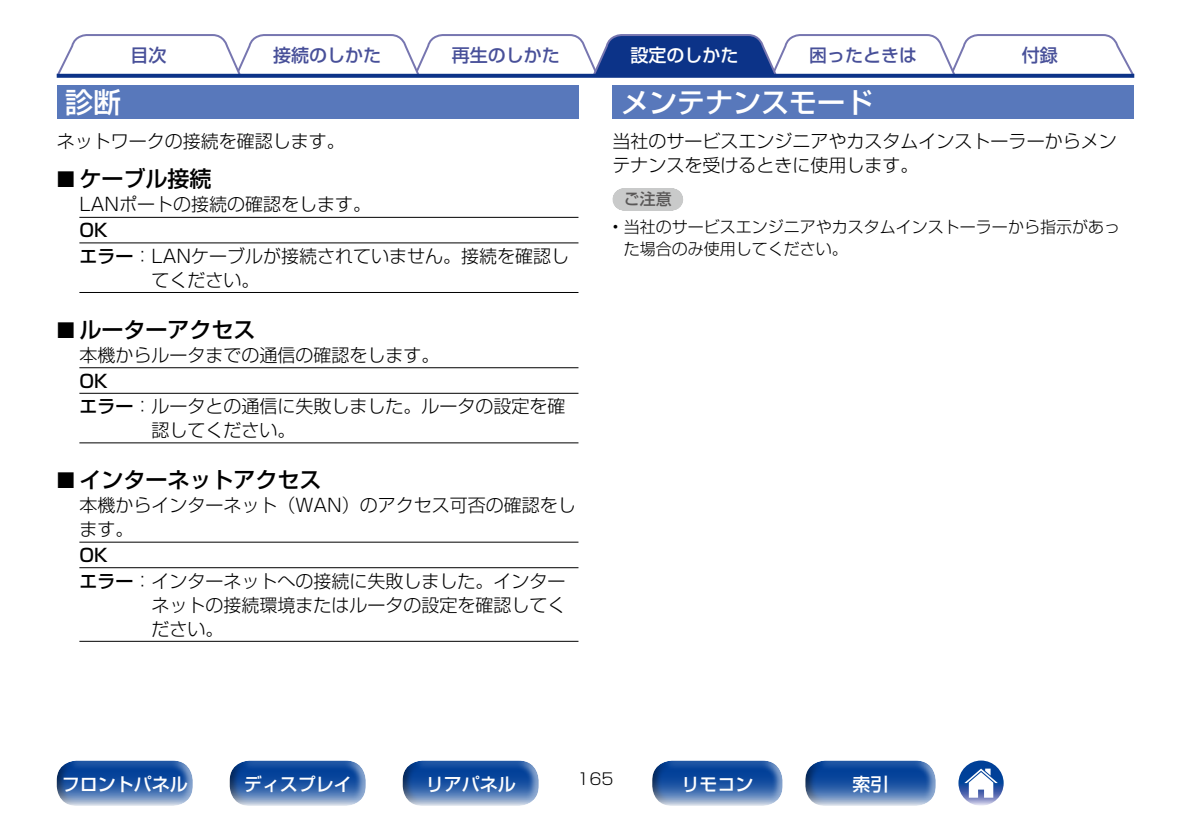
<style>
.page{position:relative;width:1191px;height:840px;background:#fff}
.page>*{position:absolute;margin:0;border:0;box-sizing:border-box;transform-origin:0 0}
.t1{font:500 28px "Shin Go Pro";color:#fff}
.t2{font:500 22px "Shin Go Pro";color:#000}
.t3{font:300 18px/24px "Shin Go Pro";color:#000}
.t4{font:500 18px "Shin Go Pro";color:#fff}
.t5{font:500 18px "Shin Go Pro";color:#485099}
.t6{font:500 18px "Shin Go Pro";color:#000}
.t7{font:300 16px/22px "Shin Go Pro";color:#000}
.t8{font:500 16px "Shin Go Pro";color:#595757}
.s1{font-family:"Marks For Denon";font-weight:400}
.s2{font-weight:500}
</style>
<div class="page">
<div style="left:55px;top:752px;width:135px;height:65px;background:#000;opacity:.75"></div>
<div style="left:228px;top:752px;width:135px;height:65px;background:#000;opacity:.75"></div>
<div style="left:401px;top:752px;width:135px;height:65px;background:#000;opacity:.75"></div>
<div style="left:803px;top:752px;width:130px;height:65px;background:#000;opacity:.75"></div>
<div style="left:650px;top:752px;width:130px;height:65px;background:#000;opacity:.75"></div>
<svg style="left:958px;top:760px;width:45px;height:45px"></svg>
<svg style="left:964px;top:768px;width:33px;height:29px"></svg>
<svg style="left:56px;top:34px;width:1079px;height:44px"></svg>
<svg style="left:57px;top:74px;width:1077px;height:4px;background:#183d8e"></svg>
<div style="left:57px;top:85px;width:521px;height:33px;background:#5878bb"></div>
<hr style="left:79px;top:217px;width:499px;height:1px;background:#000">
<hr style="left:79px;top:242px;width:499px;height:1px;background:#000">
<hr style="left:79px;top:292px;width:499px;height:1px;background:#000">
<hr style="left:79px;top:367px;width:499px;height:1px;background:#000">
<hr style="left:79px;top:393px;width:499px;height:1px;background:#000">
<hr style="left:79px;top:442px;width:499px;height:1px;background:#000">
<hr style="left:79px;top:541px;width:499px;height:1px;background:#000">
<hr style="left:79px;top:567px;width:499px;height:1px;background:#000">
<hr style="left:79px;top:640px;width:499px;height:1px;background:#000">
<svg style="left:623px;top:188px;width:49px;height:22px"></svg>
<div style="left:612px;top:85px;width:522px;height:33px;background:#5878bb"></div>
<p class="t5" style="left:131px;top:41px;width:37px">目次</p>
<p class="t5" style="left:273px;top:41px;width:109px">接続のしかた</p>
<p class="t5" style="left:452px;top:41px;width:110px">再生のしかた</p>
<p class="t5" style="left:809px;top:41px;width:109px">困ったときは</p>
<p class="t5" style="left:1022px;top:41px;width:38px">付録</p>
<p class="t4" style="left:630px;top:41px;width:109px">設定のしかた</p>
<h1 class="t1" style="left:65px;top:79px;width:57px">診断</h1>
<p class="t3" style="left:57px;top:127px;width:289px">ネットワークの接続を確認します。</p>
<p class="t2" style="left:57px;top:161px;width:156px"><span class="s1">2</span> ケーブル接続</p>
<p class="t3" style="left:79px;top:190px;width:293px">LANポートの接続の確認をします。</p>
<p class="t6" style="left:79px;top:215px;width:30px">OK</p>
<p class="t3" style="left:79px;top:241px;width:491px"><span class="s2">エラー</span>：LANケーブルが接続されていません。接続を確認し</p>
<p class="t3" style="left:151px;top:265px;width:109px">てください。</p>
<p class="t2" style="left:57px;top:311px;width:200px"><span class="s1">2</span> ルーターアクセス</p>
<p class="t3" style="left:79px;top:340px;width:361px">本機からルータまでの通信の確認をします。</p>
<p class="t6" style="left:79px;top:366px;width:30px">OK</p>
<p class="t3" style="left:79px;top:392px;width:487px"><span class="s2">エラー</span>：ルータとの通信に失敗しました。ルータの設定を確</p>
<p class="t3" style="left:151px;top:416px;width:145px">認してください。</p>
<p class="t2" style="left:57px;top:461px;width:266px"><span class="s1">2</span> インターネットアクセス</p>
<p class="t3" style="left:79px;top:491px;width:498px">本機からインターネット（WAN）のアクセス可否の確認をします。</p>
<p class="t6" style="left:79px;top:540px;width:30px">OK</p>
<p class="t3" style="left:79px;top:566px;width:487px"><span class="s2">エラー</span>：インターネットへの接続に失敗しました。インター</p>
<p class="t3" style="left:151px;top:590px;width:415px">ネットの接続環境またはルータの設定を確認してく</p>
<p class="t3" style="left:151px;top:614px;width:73px">ださい。</p>
<h1 class="t1" style="left:621px;top:79px;width:253px">メンテナンスモード</h1>
<p class="t3" style="left:612px;top:127px;width:506px">当社のサービスエンジニアやカスタムインストーラーからメンテナンスを受けるときに使用します。</p>
<p class="t8" style="left:624px;top:186px;width:49px">ご注意</p>
<p class="t7" style="left:624px;top:214px;width:498px;text-indent:-11px">• 当社のサービスエンジニアやカスタムインストーラーから指示があった場合のみ使用してください。</p>
<p class="t7" style="left:577px;top:765px;width:38px">165</p>
<p class="t4" style="left:62px;top:769px;width:128px">フロントパネル</p>
<p class="t4" style="left:244px;top:769px;width:109px">ディスプレイ</p>
<p class="t4" style="left:426px;top:769px;width:91px">リアパネル</p>
<p class="t4" style="left:681px;top:769px;width:73px">リモコン</p>
<p class="t4" style="left:852px;top:769px;width:37px">索引</p>
</div>
